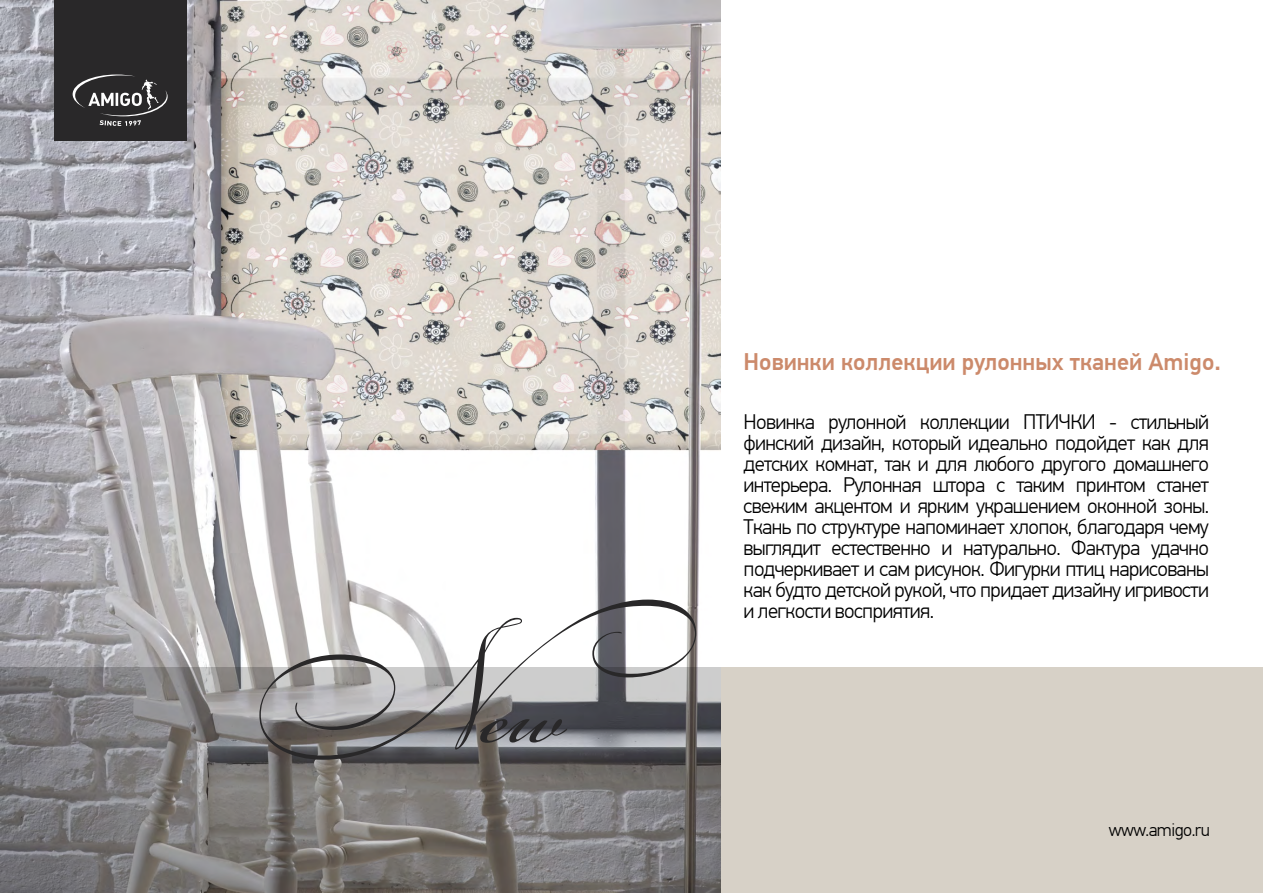
<style>
.page{position:relative;width:1263px;height:893px;background:#fff}
.page>*{position:absolute;margin:0;border:0;box-sizing:border-box;transform-origin:0 0}
.t1{font:500 24px "PF Din Text Pro";color:#cc8a6b}
.t2{font:300 21px/21px "PF Din Text Pro";letter-spacing:-.03em;color:#000;text-align:justify}
.t3{font:300 18px "PF Din Text Pro";letter-spacing:-.03em;color:#000}
</style>
<div class="page">
<div style="left:720px;top:668px;width:543px;height:225px;background:#d7d1c7"></div>
<img style="left:0;top:0;width:720px;height:668px">
<div style="left:54px;top:0;width:132px;height:140px;background:#292829"></div>
<svg style="left:73px;top:75px;width:95px;height:51px"></svg>
<svg style="left:0;top:668px;width:720px;height:225px;background:#7a7776"></svg>
<svg style="left:259px;top:600px;width:437px;height:160px"></svg>
<p class="t1" style="left:743px;top:347px;width:479px">Новинки коллекции рулонных тканей Amigo.</p>
<p class="t2" style="left:743px;top:411px;width:467px">Новинка рулонной коллекции ПТИЧКИ - стильный финский дизайн, который идеально подойдет как для детских комнат, так и для любого другого домашнего интерьера. Рулонная штора с таким принтом станет свежим акцентом и ярким украшением оконной зоны.<br>Ткань по структуре напоминает хлопок, благодаря чему выглядит естественно и натурально. Фактура удачно подчеркивает и сам рисунок. Фигурки птиц нарисованы как будто детской рукой, что придает дизайну игривости и легкости восприятия.</p>
<p class="t3" style="left:1109px;top:819px;width:103px">www.amigo.ru</p>
</div>
